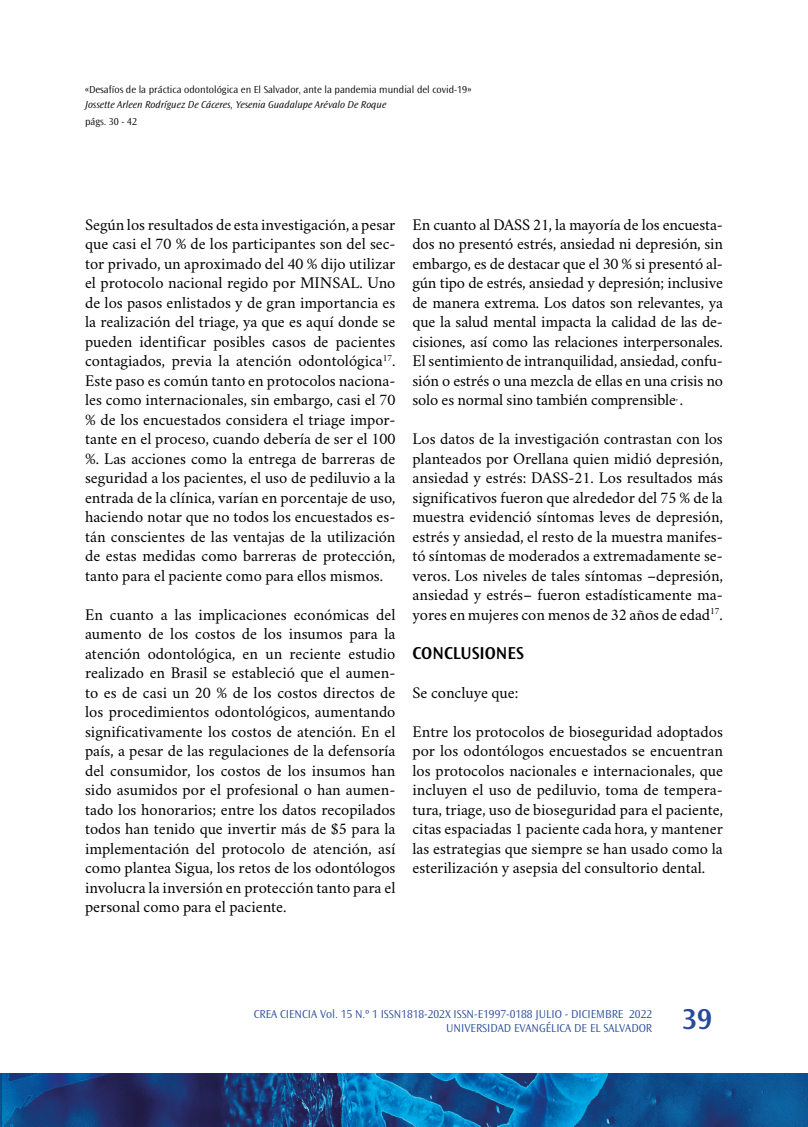
<style>
.page{position:relative;width:808px;height:1127px;background:#fff}
.page>*{position:absolute;margin:0;border:0;box-sizing:border-box;transform-origin:0 0}
.t1{font:600 30px "Ocean Sans Std";color:#264a99}
.t2{font:600 18px "Ocean Sans Std";color:#000}
.t3{font:16.5px/19.5px "Crimson";color:#000;text-align:justify}
.t4{font:300 12px/13.5px "Ocean Sans Std";color:#264a99;text-align:right}
.t5{font:300 10.5px "Ocean Sans Std";color:#000}
.t6{font:italic 300 10.5px "Ocean Sans Std";color:#000}
</style>
<div class="page">
<img style="left:1px;top:1073px;width:807px;height:54px">
<hr style="left:0;top:1073px;width:1px;height:54px;background:#000">
<p class="t5" style="left:85px;top:83px;width:388px">«Desafíos de la práctica odontológica en El Salvador, ante la pandemia mundial del covid-19»</p>
<p class="t6" style="left:85px;top:98px;width:303px">Jossette Arleen Rodríguez De Cáceres, Yesenia Guadalupe Arévalo De Roque</p>
<p class="t5" style="left:85px;top:116px;width:54px">págs. 30 - 42</p>
<p class="t3" style="left:85px;top:212px;width:312px">Según los resultados de esta investigación, a pesar que casi el 70 % de los participantes son del sec&shy;tor privado, un aproximado del 40 % dijo utilizar el protocolo nacional regido por MINSAL. Uno de los pasos enlistados y de gran importancia es la realización del triage, ya que es aquí donde se pueden identificar posibles casos de pacientes contagiados, previa la atención odontológica<sup>17</sup>.<br>Este paso es común tanto en protocolos naciona&shy;les como internacionales, sin embargo, casi el 70 % de los encuestados considera el triage impor&shy;tante en el proceso, cuando debería de ser el 100 %. Las acciones como la entrega de barreras de seguridad a los pacientes, el uso de pediluvio a la entrada de la clínica, varían en porcentaje de uso, haciendo notar que no todos los encuestados es&shy;tán conscientes de las ventajas de la utilización de estas medidas como barreras de protección, tanto para el paciente como para ellos mismos.</p>
<p class="t3" style="left:85px;top:602px;width:312px">En cuanto a las implicaciones económicas del aumento de los costos de los insumos para la atención odontológica, en un reciente estudio realizado en Brasil se estableció que el aumen&shy;to es de casi un 20 % de los costos directos de los procedimientos odontológicos, aumentando significativamente los costos de atención. En el país, a pesar de las regulaciones de la defensoría del consumidor, los costos de los insumos han sido asumidos por el profesional o han aumen&shy;tado los honorarios; entre los datos recopilados todos han tenido que invertir más de $5 para la implementación del protocolo de atención, así como plantea Sigua, los retos de los odontólogos involucra la inversión en protección tanto para el personal como para el paciente.</p>
<p class="t3" style="left:412px;top:212px;width:312px">En cuanto al DASS 21, la mayoría de los encuesta&shy;dos no presentó estrés, ansiedad ni depresión, sin embargo, es de destacar que el 30 % si presentó al&shy;gún tipo de estrés, ansiedad y depresión; inclusive de manera extrema. Los datos son relevantes, ya que la salud mental impacta la calidad de las de&shy;cisiones, así como las relaciones interpersonales.<br>El sentimiento de intranquilidad, ansiedad, confu&shy;sión o estrés o una mezcla de ellas en una crisis no solo es normal sino también comprensible<sup>,</sup> .</p>
<p class="t3" style="left:412px;top:427px;width:312px">Los datos de la investigación contrastan con los planteados por Orellana quien midió depresión, ansiedad y estrés: DASS-21. Los resultados más significativos fueron que alrededor del 75 % de la muestra evidenció síntomas leves de depresión, estrés y ansiedad, el resto de la muestra manifes&shy;tó síntomas de moderados a extremadamente se&shy;veros. Los niveles de tales síntomas –depresión, ansiedad y estrés– fueron estadísticamente ma&shy;yores en mujeres con menos de 32 años de edad<sup>17</sup>.</p>
<p class="t2" style="left:412px;top:643px;width:113px">CONCLUSIONES</p>
<p class="t3" style="left:412px;top:680px;width:107px">Se concluye que:</p>
<p class="t3" style="left:412px;top:719px;width:312px">Entre los protocolos de bioseguridad adoptados por los odontólogos encuestados se encuentran los protocolos nacionales e internacionales, que incluyen el uso de pediluvio, toma de tempera&shy;tura, triage, uso de bioseguridad para el paciente, citas espaciadas 1 paciente cada hora, y mantener las estrategias que siempre se han usado como la esterilización y asepsia del consultorio dental.</p>
<p class="t4" style="left:254px;top:1008px;width:400px">CREA CIENCIA Vol. 15 N.º 1 ISSN1818-202X ISSN-E1997-0188 JULIO - DICIEMBRE 2022<br>UNIVERSIDAD EVANGÉLICA DE EL SALVADOR</p>
<h1 class="t1" style="left:682px;top:1002px;width:32px">39</h1>
</div>
